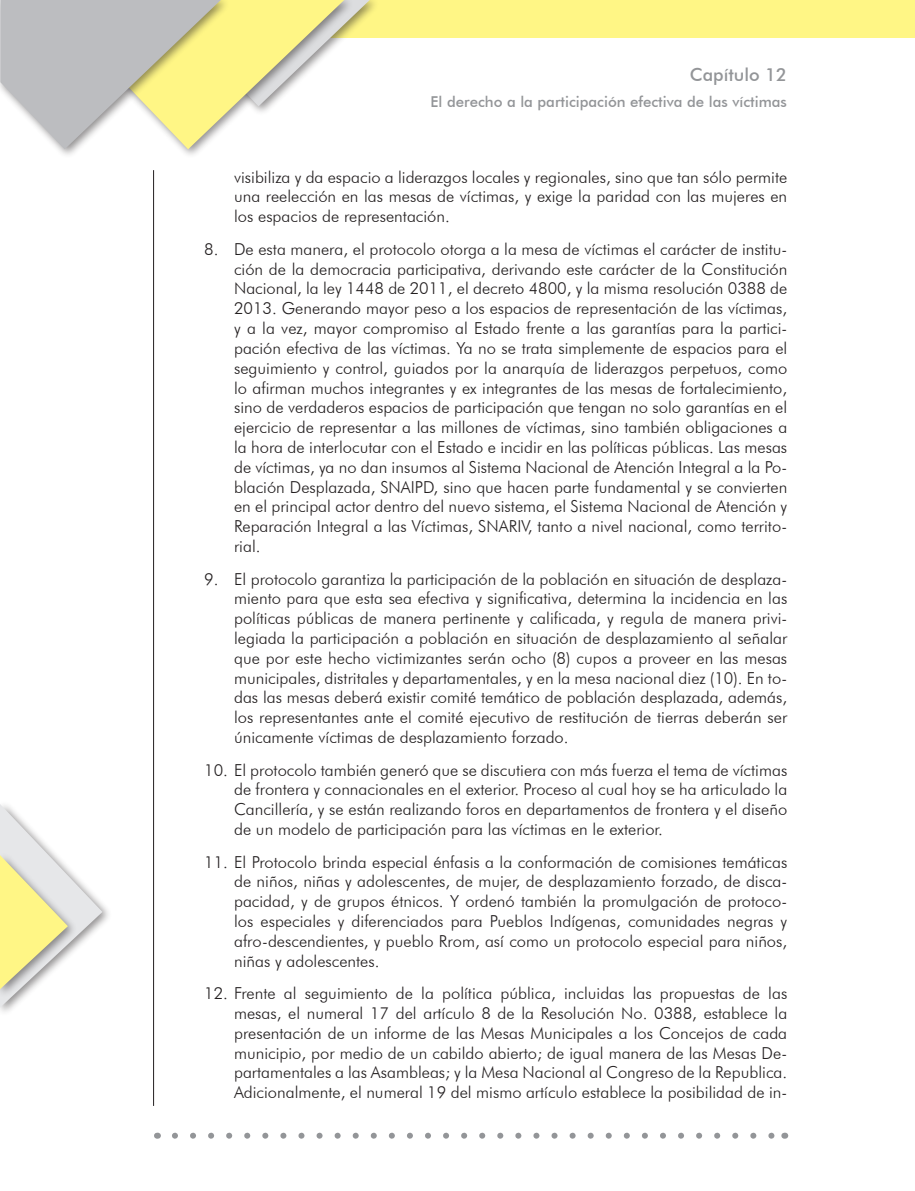
<style>
.page{position:relative;width:915px;height:1191px;background:#fff}
.page>*{position:absolute;margin:0;border:0;box-sizing:border-box;transform-origin:0 0}
.t1{font:500 18px "Futura BT";color:#939598}
.Sangria_1{font:300 16.5px/19.8px "Futura BT";color:#231f20;text-align:justify}
.t2{font:500 15px "Futura BT";color:#939598}
</style>
<div class="page">
<div style="left:270px;top:0;width:644px;height:38px;background:#fff685"></div>
<div style="left:207px;top:0;width:172px;height:117px;background:#231f20;opacity:.5"></div>
<div style="left:0;top:0;width:231px;height:159px;background:#231f20;opacity:.5"></div>
<svg style="left:0;top:0;width:369px;height:149px"></svg>
<hr style="left:153px;top:170px;width:1px;height:936px;background:#231f20">
<svg style="left:175px;top:1132px;width:600px;height:6px"></svg>
<svg style="left:0;top:804px;width:102px;height:203px"></svg>
<p class="t1" style="left:689px;top:64px;width:99px">Capítulo 12</p>
<p class="t2" style="left:430px;top:92px;width:357px">El derecho a la participación efectiva de las víctimas</p>
<p class="Sangria_1" style="left:234px;top:167px;width:554px">visibiliza y da espacio a liderazgos locales y regionales, sino que tan sólo permite una reelección en las mesas de víctimas, y exige la paridad con las mujeres en los espacios de representación.</p>
<p class="Sangria_1" style="left:234px;top:239px;width:554px;text-indent:-30px">8. De esta manera, el protocolo otorga a la mesa de víctimas el carácter de institu&shy;ción de la democracia participativa, derivando este carácter de la Constitución Nacional, la ley 1448 de 2011, el decreto 4800, y la misma resolución 0388 de 2013. Generando mayor peso a los espacios de representación de las víctimas, y a la vez, mayor compromiso al Estado frente a las garantías para la partici&shy;pación efectiva de las víctimas. Ya no se trata simplemente de espacios para el seguimiento y control, guiados por la anarquía de liderazgos perpetuos, como lo afirman muchos integrantes y ex integrantes de las mesas de fortalecimiento, sino de verdaderos espacios de participación que tengan no solo garantías en el ejercicio de representar a las millones de víctimas, sino también obligaciones a la hora de interlocutar con el Estado e incidir en las políticas públicas. Las mesas de víctimas, ya no dan insumos al Sistema Nacional de Atención Integral a la Po&shy;blación Desplazada, SNAIPD, sino que hacen parte fundamental y se convierten en el principal actor dentro del nuevo sistema, el Sistema Nacional de Atención y Reparación Integral a las Víctimas, SNARIV, tanto a nivel nacional, como territo&shy;rial.</p>
<p class="Sangria_1" style="left:234px;top:568px;width:554px;text-indent:-30px">9. El protocolo garantiza la participación de la población en situación de desplaza&shy;miento para que esta sea efectiva y significativa, determina la incidencia en las políticas públicas de manera pertinente y calificada, y regula de manera privi&shy;legiada la participación a población en situación de desplazamiento al señalar que por este hecho victimizantes serán ocho (8) cupos a proveer en las mesas municipales, distritales y departamentales, y en la mesa nacional diez (10). En to&shy;das las mesas deberá existir comité temático de población desplazada, además, los representantes ante el comité ejecutivo de restitución de tierras deberán ser únicamente víctimas de desplazamiento forzado.</p>
<p class="Sangria_1" style="left:234px;top:759px;width:554px;text-indent:-30px">10. El protocolo también generó que se discutiera con más fuerza el tema de víctimas de frontera y connacionales en el exterior. Proceso al cual hoy se ha articulado la Cancillería, y se están realizando foros en departamentos de frontera y el diseño de un modelo de participación para las víctimas en le exterior.</p>
<p class="Sangria_1" style="left:234px;top:851px;width:554px;text-indent:-30px">11. El Protocolo brinda especial énfasis a la conformación de comisiones temáticas de niños, niñas y adolescentes, de mujer, de desplazamiento forzado, de disca&shy;pacidad, y de grupos étnicos. Y ordenó también la promulgación de protoco&shy;los especiales y diferenciados para Pueblos Indígenas, comunidades negras y afro-descendientes, y pueblo Rrom, así como un protocolo especial para niños, niñas y adolescentes.</p>
<p class="Sangria_1" style="left:234px;top:983px;width:554px;text-indent:-30px">12. Frente al seguimiento de la política pública, incluidas las propuestas de las mesas, el numeral 17 del artículo 8 de la Resolución No. 0388, establece la presentación de un informe de las Mesas Municipales a los Concejos de cada municipio, por medio de un cabildo abierto; de igual manera de las Mesas De&shy;partamentales a las Asambleas; y la Mesa Nacional al Congreso de la Republica.<br>Adicionalmente, el numeral 19 del mismo artículo establece la posibilidad de in-</p>
</div>
